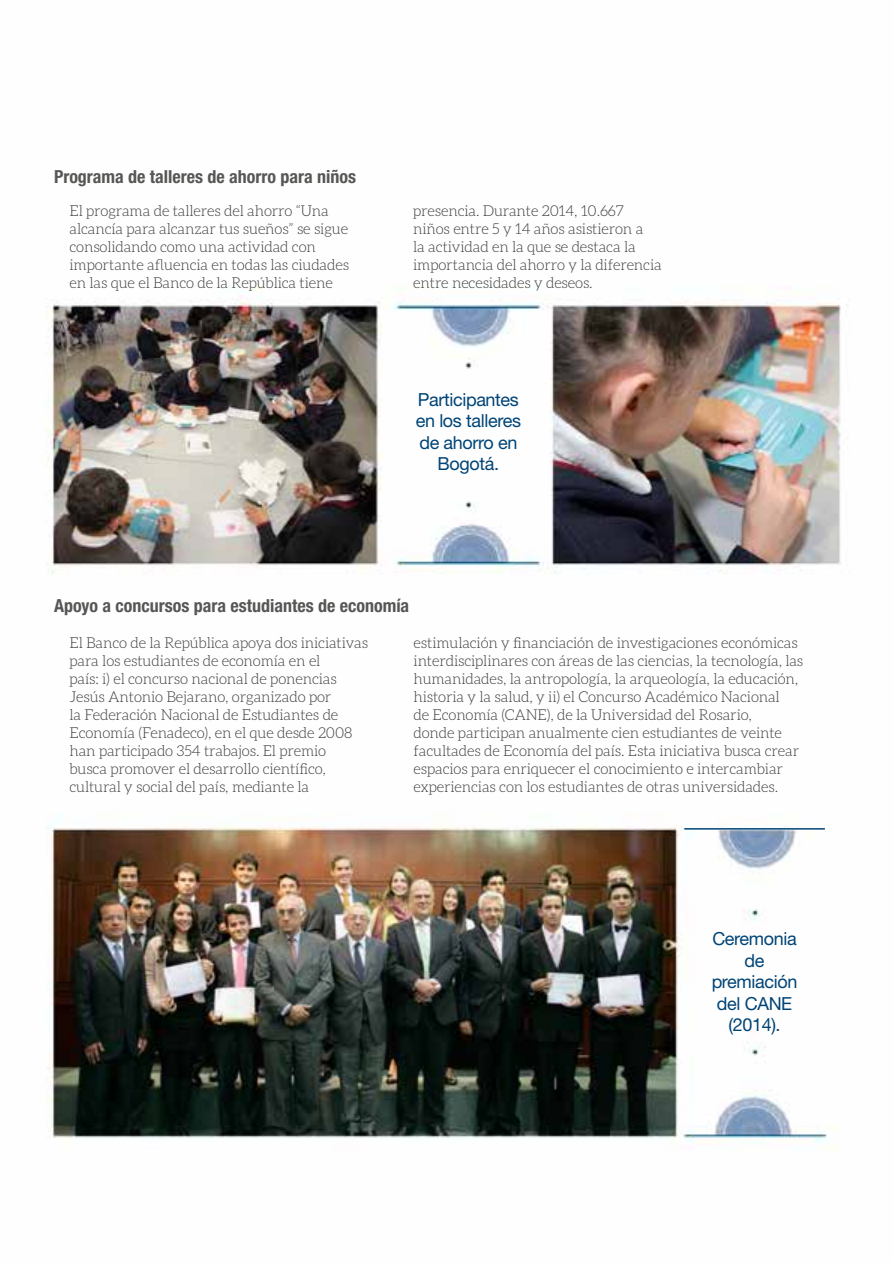
<style>
.page{position:relative;width:893px;height:1263px;background:#fff}
.page>*{position:absolute;margin:0;border:0;box-sizing:border-box;transform-origin:0 0}
.t1{font:18px/21.6px "Helvetica Neue LT Std";letter-spacing:-.02em;color:#004476;text-align:center}
.t2{font:700 condensed 18px "Helvetica Neue LT Std";color:#565655}
.t3{font:300 15px/18px "Aleo";letter-spacing:-.01em;color:#3a3a39}
</style>
<div class="page">
<img style="left:46px;top:286px;width:802px;height:863px">
<hr style="left:684px;top:828px;width:141px;height:2px;background:#004476">
<p class="t2" style="left:54px;top:166px;width:303px">Programa de talleres de ahorro para niños</p>
<p class="t3" style="left:70px;top:202px;width:281px">El programa de talleres del ahorro “Una alcancía para alcanzar tus sueños” se sigue consolidando como una actividad con importante afluencia en todas las ciudades en las que el Banco de la República tiene</p>
<p class="t3" style="left:413px;top:202px;width:250px">presencia. Durante 2014, 10.667 niños entre 5 y 14 años asistieron a<br>la actividad en la que se destaca la importancia del ahorro y la diferencia entre necesidades y deseos.</p>
<p class="t1" style="left:416px;top:388px;width:107px">Participantes en los talleres de ahorro en<br>Bogotá.</p>
<p class="t2" style="left:54px;top:595px;width:357px">Apoyo a concursos para estudiantes de economía</p>
<p class="t3" style="left:70px;top:634px;width:300px">El Banco de la República apoya dos iniciativas para los estudiantes de economía en el<br>país: i) el concurso nacional de ponencias Jesús Antonio Bejarano, organizado por<br>la Federación Nacional de Estudiantes de Economía (Fenadeco), en el que desde 2008 han participado 354 trabajos. El premio<br>busca promover el desarrollo científico, cultural y social del país, mediante la</p>
<p class="t3" style="left:414px;top:634px;width:391px">estimulación y financiación de investigaciones económicas interdisciplinares con áreas de las ciencias, la tecnología, las humanidades, la antropología, la arqueología, la educación, historia y la salud, y ii) el Concurso Académico Nacional<br>de Economía (CANE), de la Universidad del Rosario,<br>donde participan anualmente cien estudiantes de veinte facultades de Economía del país. Esta iniciativa busca crear espacios para enriquecer el conocimiento e intercambiar experiencias con los estudiantes de otras universidades.</p>
<p class="t1" style="left:712px;top:927px;width:87px">Ceremonia de premiación del CANE (2014).</p>
</div>
